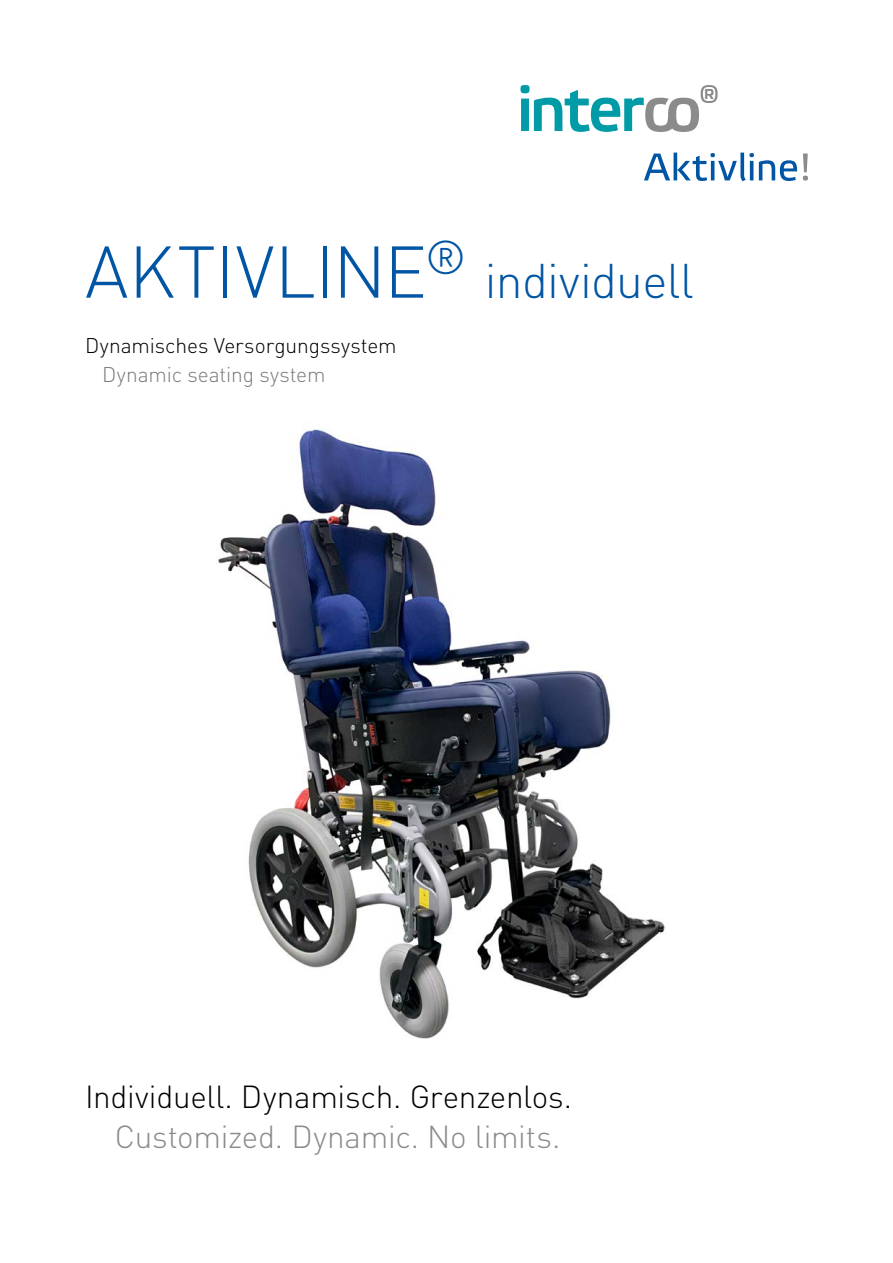
<style>
.page{position:relative;width:893px;height:1263px;background:#fff}
.page>*{position:absolute;margin:0;border:0;box-sizing:border-box;transform-origin:0 0}
.t1{font:300 72px "DIN";color:#0055a4}
.t2{font:300 48px "DIN";letter-spacing:-.015em;color:#0055a4}
.t3{font:300 31.5px "DIN";letter-spacing:-.01em;color:#000}
.t4{font:300 31.5px "DIN";letter-spacing:-.01em;color:#8b8b8b}
.t5{font:21px "DIN Light Alternate";letter-spacing:-.005em;color:#000}
.t6{font:21px "DIN Light Alternate";letter-spacing:-.005em;color:#7b7b7a}
</style>
<div class="page">
<svg style="left:520px;top:85px;width:198px;height:47px"></svg>
<svg style="left:644px;top:153px;width:153px;height:28px"></svg>
<svg style="left:803px;top:154px;width:5px;height:27px"></svg>
<img style="left:218px;top:429px;width:447px;height:610px">
<h1 class="t1" style="left:85px;top:223px;width:383px">AKTIVLINE<sup>®</sup></h1>
<p class="t5" style="left:85px;top:331px;width:313px">Dynamisches Versorgungssystem</p>
<p class="t6" style="left:102px;top:360px;width:225px">Dynamic seating system</p>
<h2 class="t2" style="left:485px;top:248px;width:210px">individuell</h2>
<p class="t3" style="left:85px;top:1075px;width:489px">Individuell. Dynamisch. Grenzenlos.</p>
<p class="t4" style="left:115px;top:1116px;width:447px">Customized. Dynamic. No limits.</p>
</div>
